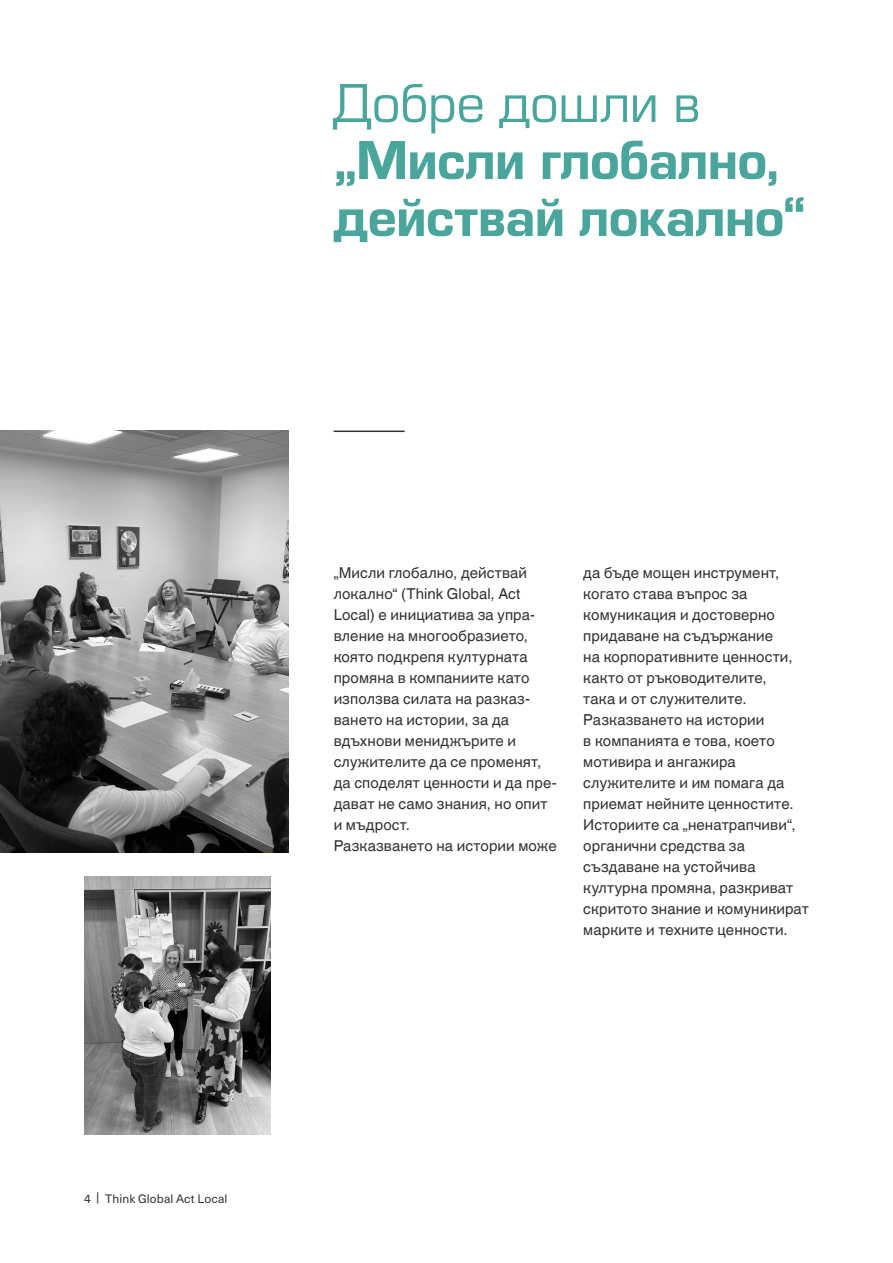
<style>
.page{position:relative;width:893px;height:1263px;background:#fff}
.page>*{position:absolute;margin:0;border:0;box-sizing:border-box;transform-origin:0 0}
.t1{font:57px/57px "Eurostile Hea";letter-spacing:-.015em;color:#4aa69d}
.t2{font:57px "Eurostile";letter-spacing:-.01em;color:#4aa69d}
.t3{font:15px/21px "Helvetica World";letter-spacing:.01em;color:#323232}
.t4{font:12px "Neue Haas Unica W1 G";letter-spacing:.01em;color:#323232}
</style>
<div class="page">
<hr style="left:334px;top:431px;width:71px;height:1px;background:#323232">
<svg style="left:0;top:430px;width:288px;height:422px"></svg>
<svg style="left:84px;top:876px;width:186px;height:258px"></svg>
<h1 class="t2" style="left:334px;top:65px;width:368px">Добре дошли в</h1>
<h1 class="t1" style="left:334px;top:128px;width:474px">„Мисли глобално, действай локално“</h1>
<p class="t4" style="left:84px;top:1190px;width:145px">4 | Think Global Act Local</p>
<p class="t3" style="left:334px;top:562px;width:224px">„Мисли глобално, действай локално“ (Think Global, Act<br>Local) е инициатива за упра&shy;вление на многообразието, която подкрепя културната промяна в компаниите като използва силата на разказ&shy;ването на истории, за да вдъхнови мениджърите и служителите да се променят, да споделят ценности и да пре&shy;дават не само знания, но опит и мъдрост.<br>Разказването на истории може</p>
<p class="t3" style="left:583px;top:562px;width:227px">да бъде мощен инструмент, когато става въпрос за комуникация и достоверно придаване на съдържание<br>на корпоративните ценности, както от ръководителите,<br>така и от служителите.<br>Разказването на истории<br>в компанията е това, което мотивира и ангажира служителите и им помага да приемат нейните ценностите.<br>Историите са „ненатрапчиви“, органични средства за създаване на устойчива културна промяна, разкриват скритото знание и комуникират марките и техните ценности.</p>
</div>
